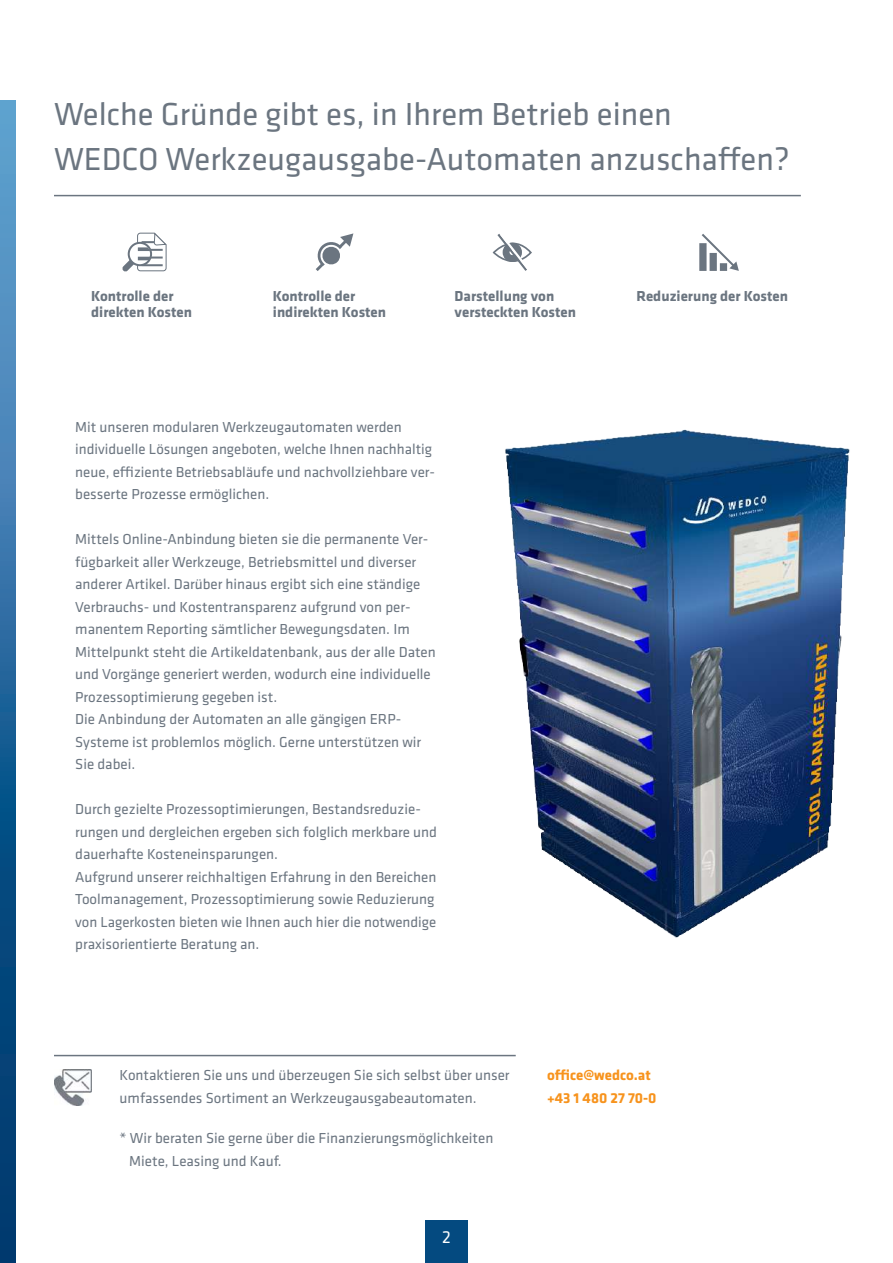
<style>
.page{position:relative;width:893px;height:1263px;background:#fff}
.page>*{position:absolute;margin:0;border:0;box-sizing:border-box;transform-origin:0 0}
.t1{font:33px/45px "Klavika";color:#6b7580}
.t2{font:18px "Klavika";color:#fff}
.t3{font:15px/22.5px "Klavika";color:#6b7580}
.t4{font:700 15px/16.4px "Klavika";color:#6b7580}
.t5{font:700 15px/22.5px "Klavika";color:#f7931d}
</style>
<div class="page">
<div style="left:425px;top:1220px;width:43px;height:43px;background:#044a80"></div>
<svg style="left:0;top:101px;width:15px;height:1162px;background:#28689c"></svg>
<img style="left:505px;top:429px;width:345px;height:509px">
<hr style="left:54px;top:1055px;width:462px;height:1px;background:#6b7580">
<img style="left:54px;top:1069px;width:38px;height:36px">
<hr style="left:54px;top:195px;width:747px;height:1px;background:#6b7580">
<svg style="left:315px;top:233px;width:38px;height:38px"></svg>
<svg style="left:492px;top:234px;width:40px;height:37px"></svg>
<svg style="left:701px;top:234px;width:38px;height:37px"></svg>
<div style="left:699px;top:243px;width:8px;height:28px;background:#6b7580"></div>
<div style="left:710px;top:253px;width:7px;height:18px;background:#6b7580"></div>
<div style="left:720px;top:263px;width:7px;height:8px;background:#6b7580"></div>
<svg style="left:122px;top:232px;width:45px;height:40px"></svg>
<h1 class="t1" style="left:54px;top:93px;width:737px">Welche Gründe gibt es, in Ihrem Betrieb einen<br>WEDCO Werkzeugausgabe-Automaten anzuschaffen?</h1>
<p class="t4" style="left:91px;top:288px;width:102px">Kontrolle der direkten Kosten</p>
<p class="t4" style="left:273px;top:288px;width:115px">Kontrolle der indirekten Kosten</p>
<p class="t4" style="left:455px;top:288px;width:123px">Darstellung von versteckten Kosten</p>
<p class="t4" style="left:636px;top:288px;width:153px">Reduzierung der Kosten</p>
<p class="t3" style="left:75px;top:416px;width:361px">Mit unseren modularen Werkzeugautomaten werden individuelle Lösungen angeboten, welche Ihnen nachhaltig neue, effiziente Betriebsabläufe und nachvollziehbare ver&shy;besserte Prozesse ermöglichen.</p>
<p class="t3" style="left:75px;top:528px;width:362px">Mittels Online-Anbindung bieten sie die permanente Ver&shy;fügbarkeit aller Werkzeuge, Betriebsmittel und diverser anderer Artikel. Darüber hinaus ergibt sich eine ständige Verbrauchs- und Kostentransparenz aufgrund von per&shy;manentem Reporting sämtlicher Bewegungsdaten. Im Mittelpunkt steht die Artikeldatenbank, aus der alle Daten und Vorgänge generiert werden, wodurch eine individuelle Prozessoptimierung gegeben ist.<br>Die Anbindung der Automaten an alle gängigen ERP-Systeme ist problemlos möglich. Gerne unterstützen wir Sie dabei.</p>
<p class="t3" style="left:75px;top:798px;width:363px">Durch gezielte Prozessoptimierungen, Bestandsreduzie&shy;rungen und dergleichen ergeben sich folglich merkbare und dauerhafte Kosteneinsparungen.<br>Aufgrund unserer reichhaltigen Erfahrung in den Bereichen Toolmanagement, Prozessoptimierung sowie Reduzierung von Lagerkosten bieten wie Ihnen auch hier die notwendige praxisorientierte Beratung an.</p>
<p class="t3" style="left:120px;top:1064px;width:391px">Kontaktieren Sie uns und überzeugen Sie sich selbst über unser umfassendes Sortiment an Werkzeugausgabeautomaten.</p>
<p class="t5" style="left:547px;top:1064px;width:111px">office@wedco.at +43 1 480 27 70-0</p>
<p class="t3" style="left:129px;top:1127px;width:366px;text-indent:-10px">* Wir beraten Sie gerne über die Finanzierungsmöglichkeiten<br>Miete, Leasing und Kauf.</p>
<p class="t2" style="left:442px;top:1227px;width:10px">2</p>
</div>
